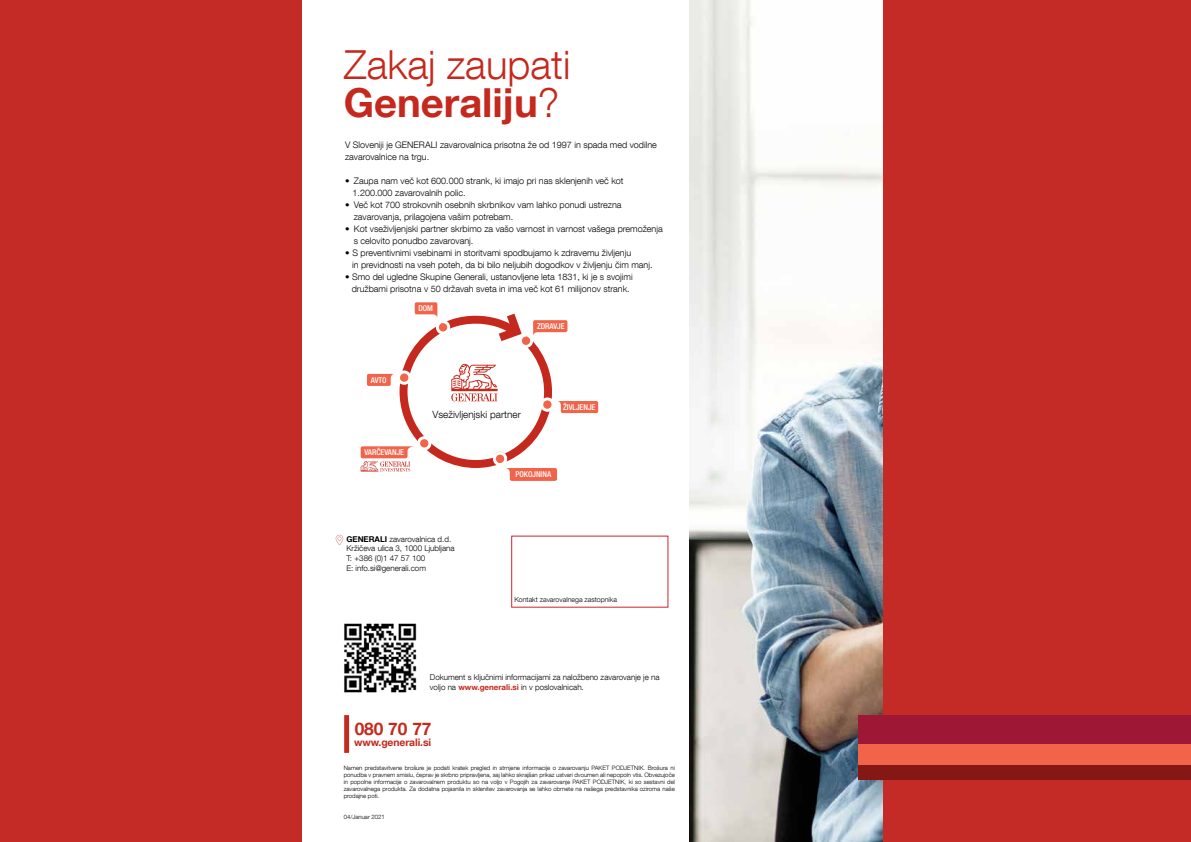
<style>
.page{position:relative;width:1191px;height:842px;background:#c42b27}
.page>*{position:absolute;margin:0;border:0;box-sizing:border-box;transform-origin:0 0}
.t1{font:300 40px/38px "Helvetica Neue LT Com";color:#c5281c}
.t2{font:700 17.3px "Helvetica Neue LT Com";color:#c5281c}
.t3{font:700 10.4px "Helvetica Neue LT Com";letter-spacing:-.01em;color:#c5281c}
.t4{font:300 10px "Helvetica Neue LT Com";color:#000}
.t5{font:300 9px/12px "Helvetica Neue LT Com";color:#000}
.t6{font:300 8px/9.6px "Helvetica Neue LT Com";color:#000}
.t7{font:500 condensed 8px "Helvetica Neue LT Com";color:#fff}
.t8{font:300 7px "Helvetica Neue LT Com";color:#000}
.t9{font:300 6px/7px "Helvetica Neue LT Com";color:#000;text-align:justify}
.s1{font-weight:700}
.s2{font-weight:700;color:#c5281c}
</style>
<div class="page">
<div style="left:302px;top:0;width:392px;height:842px;background:#fff"></div>
<div style="left:882px;top:715px;width:309px;height:29px;background:#9e1734"></div>
<div style="left:882px;top:744px;width:309px;height:21px;background:#f1644a"></div>
<div style="left:882px;top:765px;width:309px;height:15px;background:#851714"></div>
<img style="left:689px;top:0;width:193px;height:842px">
<img style="left:344px;top:623px;width:73px;height:70px">
<svg style="left:336px;top:535px;width:7px;height:10px"></svg>
<div style="left:858px;top:715px;width:26px;height:29px;background:#9e1734"></div>
<div style="left:858px;top:744px;width:26px;height:21px;background:#f1644a"></div>
<div style="left:858px;top:765px;width:26px;height:15px;background:#851714"></div>
<svg style="left:361px;top:302px;width:237px;height:179px"></svg>
<div style="left:344px;top:715px;width:5px;height:38px;background:#c5281c"></div>
<h1 class="t1" style="left:344px;top:45px;width:228px">Zakaj zaupati<br><span class="s1">Generaliju</span>?</h1>
<p class="t5" style="left:345px;top:138px;width:313px">V Sloveniji je GENERALI zavarovalnica prisotna že od 1997 in spada med vodilne zavarovalnice na trgu.</p>
<p class="t5" style="left:352px;top:174px;width:272px;text-indent:-8px">• Zaupa nam več kot 600.000 strank, ki imajo pri nas sklenjenih več kot<br>1.200.000 zavarovalnih polic.</p>
<p class="t5" style="left:354px;top:198px;width:269px;text-indent:-9px">• Več kot 700 strokovnih osebnih skrbnikov vam lahko ponudi ustrezna zavarovanja, prilagojena vašim potrebam.</p>
<p class="t5" style="left:354px;top:222px;width:311px;text-indent:-9px">• Kot vseživljenjski partner skrbimo za vašo varnost in varnost vašega premoženja s celovito ponudbo zavarovanj.</p>
<p class="t5" style="left:352px;top:246px;width:302px;text-indent:-7px">• S preventivnimi vsebinami in storitvami spodbujamo k zdravemu življenju<br>in previdnosti na vseh poteh, da bi bilo neljubih dogodkov v življenju čim manj.</p>
<p class="t5" style="left:345px;top:270px;width:289px;text-align:center">• Smo del ugledne Skupine Generali, ustanovljene leta 1831, ki je s svojimi družbami prisotna v 50 državah sveta in ima več kot 61 milijonov strank.</p>
<p class="t7" style="left:418px;top:304px;width:16px">DOM</p>
<p class="t7" style="left:537px;top:322px;width:29px">ZDRAVJE</p>
<p class="t7" style="left:371px;top:375px;width:17px">AVTO</p>
<p class="t7" style="left:364px;top:448px;width:41px">VARČEVANJE</p>
<p class="t4" style="left:432px;top:409px;width:90px">Vseživljenjski partner</p>
<p class="t7" style="left:563px;top:402px;width:34px">ŽIVLJENJE</p>
<p class="t7" style="left:515px;top:470px;width:37px">POKOJNINA</p>
<p class="t6" style="left:346px;top:534px;width:110px"><span class="s1">GENERALI</span> zavarovalnica d.d.<br>Kržičeva ulica 3, 1000 Ljubljana<br>T: +386 (0)1 47 57 100<br>E: info.si@generali.com</p>
<p class="t8" style="left:514px;top:596px;width:104px">Kontakt zavarovalnega zastopnika</p>
<p class="t6" style="left:430px;top:673px;width:231px">Dokument s ključnimi informacijami za naložbeno zavarovanje je na voljo na <span class="s2">www.generali.si</span> in v poslovalnicah.</p>
<h2 class="t2" style="left:355px;top:717px;width:78px">080 70 77</h2>
<p class="t3" style="left:354px;top:736px;width:79px">www.generali.si</p>
<p class="t9" style="left:344px;top:764px;width:333px">Namen predstavitvene brošure je podati kratek pregled in strnjene informacije o zavarovanju PAKET PODJETNIK. Brošura ni ponudba v pravnem smislu, čeprav je skrbno pripravljena, saj lahko skrajšan prikaz ustvari dvoumen ali nepopoln vtis. Obvezujoče in popolne informacije o zavarovalnem produktu so na voljo v Pogojih za zavarovanje PAKET PODJETNIK, ki so sestavni del zavarovalnega produkta. Za dodatna pojasnila in sklenitev zavarovanja se lahko obrnete na našega predstavnika oziroma naše prodajne poti.</p>
<p class="t9" style="left:344px;top:813px;width:43px">04/Januar 2021</p>
</div>
